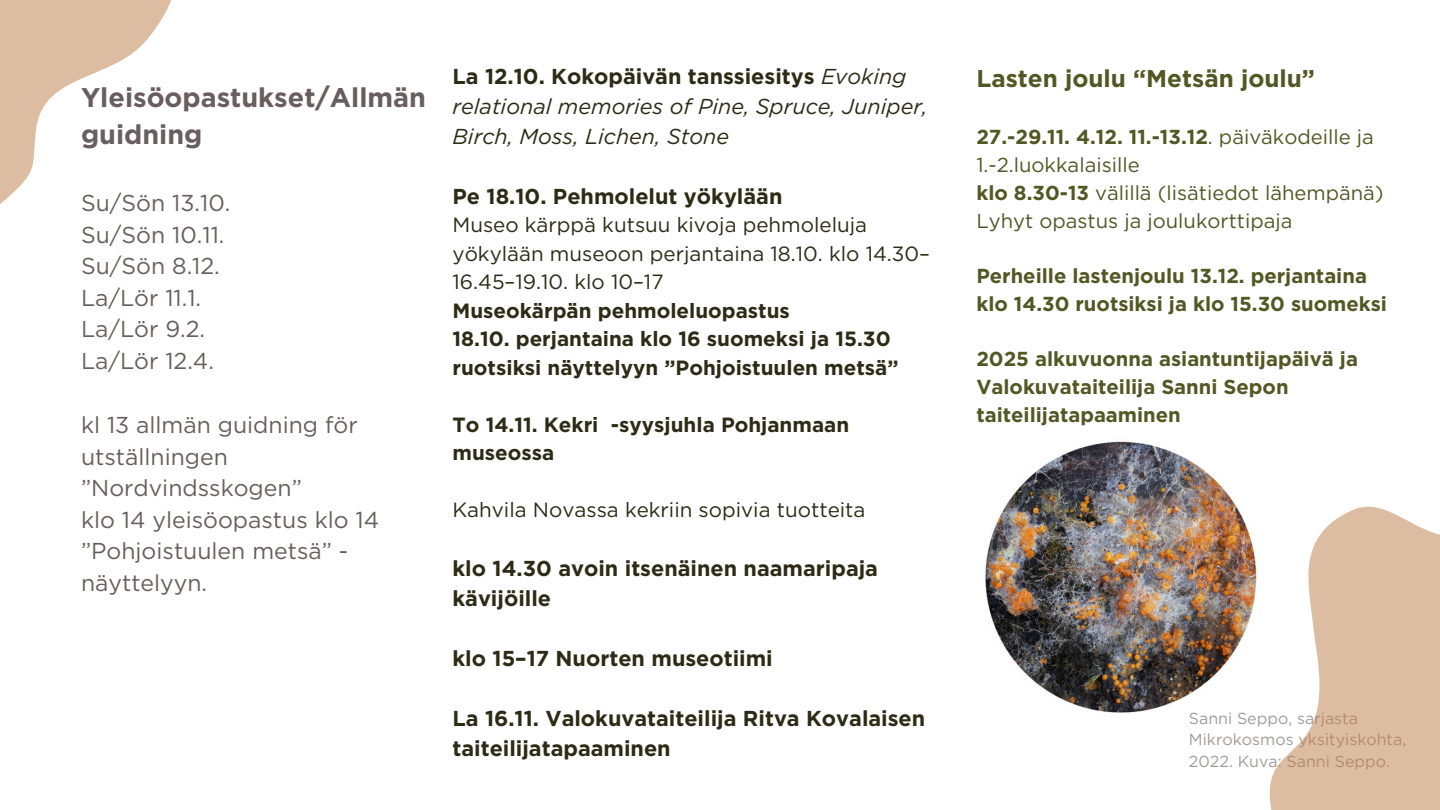
<style>
.page{position:relative;width:1440px;height:810px;background:#fff}
.page>*{position:absolute;margin:0;border:0;box-sizing:border-box;transform-origin:0 0}
.t1{font:700 27px/37.5px "Gotham";color:#695e5e}
.t2{font:700 24.2px "Gotham";color:#535723}
.t3{font:23px/31.5px "Gotham";color:#695e5e}
.t4{font:700 21.6px/30px "Gotham";color:#2d2a15}
.t5{font:italic 21.6px/30px "Gotham";color:#2d2a15}
.t6{font:700 20.6px/28.5px "Gotham";color:#2d2a15}
.t7{font:20.6px "Gotham";color:#2d2a15}
.t8{font:700 20.2px/27.8px "Gotham";color:#535723}
.t9{font:20.2px/27.8px "Gotham";color:#535723}
.t10{font:16px/21.8px "Gotham";color:#a39a9a}
.s1{font-weight:700;font-style:normal}
.s2{font-weight:400}
.s3{font-weight:700}
</style>
<div class="page">
<img style="left:985px;top:441px;width:273px;height:272px">
<svg style="left:0;top:0;width:171px;height:204px"></svg>
<svg style="left:1269px;top:506px;width:171px;height:304px;fill:#ddbda1"></svg>
<h4 class="t1" style="left:81px;top:78px;width:346px">Yleisöopastukset/Allmän guidning</h4>
<h4 class="t3" style="left:81px;top:187px;width:151px">Su/Sön 13.10.<br>Su/Sön 10.11.<br>Su/Sön 8.12.<br>La/Lör 11.1.<br>La/Lör 9.2.<br>La/Lör 12.4.</h4>
<h4 class="t3" style="left:81px;top:409px;width:300px">kl 13 allmän guidning för utställningen ”Nordvindsskogen”<br>klo 14 yleisöopastus klo 14 ”Pohjoistuulen metsä” - näyttelyyn.</h4>
<p class="t5" style="left:453px;top:61px;width:476px"><span class="s1">La 12.10. Kokopäivän tanssiesitys</span> Evoking relational memories of Pine, Spruce, Juniper,<br>Birch, Moss, Lichen, Stone</p>
<h1 class="t4" style="left:453px;top:181px;width:331px">Pe 18.10. Pehmolelut yökylään</h1>
<h1 class="t6" style="left:453px;top:211px;width:479px"><span class="s2">Museo kärppä kutsuu kivoja pehmoleluja yökylään museoon perjantaina 18.10. klo 14.30– 16.45–19.10. klo 10–17<br></span>Museokärpän pehmoleluopastus<br>18.10. perjantaina klo 16 suomeksi ja 15.30 ruotsiksi näyttelyyn ”Pohjoistuulen metsä”</h1>
<h3 class="t6" style="left:453px;top:410px;width:398px">To 14.11. Kekri -syysjuhla Pohjanmaan museossa</h3>
<h3 class="t7" style="left:453px;top:498px;width:415px">Kahvila Novassa kekriin sopivia tuotteita</h3>
<h5 class="t4" style="left:453px;top:553px;width:427px">klo 14.30 avoin itsenäinen naamaripaja kävijöille</h5>
<h5 class="t4" style="left:453px;top:643px;width:322px">klo 15–17 Nuorten museotiimi</h5>
<h4 class="t4" style="left:453px;top:703px;width:474px">La 16.11. Valokuvataiteilija Ritva Kovalaisen taiteilijatapaaminen</h4>
<h2 class="t2" style="left:976px;top:63px;width:340px">Lasten joulu “Metsän joulu”</h2>
<h5 class="t9" style="left:976px;top:123px;width:409px"><span class="s3">27.-29.11. 4.12. 11.-13.12</span>. päiväkodeille ja 1.-2.luokkalaisille<br><span class="s3">klo 8.30-13</span> välillä (lisätiedot lähempänä)<br>Lyhyt opastus ja joulukorttipaja</h5>
<h4 class="t8" style="left:976px;top:262px;width:412px">Perheille lastenjoulu 13.12. perjantaina klo 14.30 ruotsiksi ja klo 15.30 suomeksi</h4>
<h4 class="t8" style="left:976px;top:345px;width:383px">2025 alkuvuonna asiantuntijapäivä ja<br>Valokuvataiteilija Sanni Sepon taiteilijatapaaminen</h4>
<p class="t10" style="left:1189px;top:707px;width:219px">Sanni Seppo, sarjasta<br>Mikrokosmos yksityiskohta,<br>2022. Kuva: Sanni Seppo.</p>
</div>
